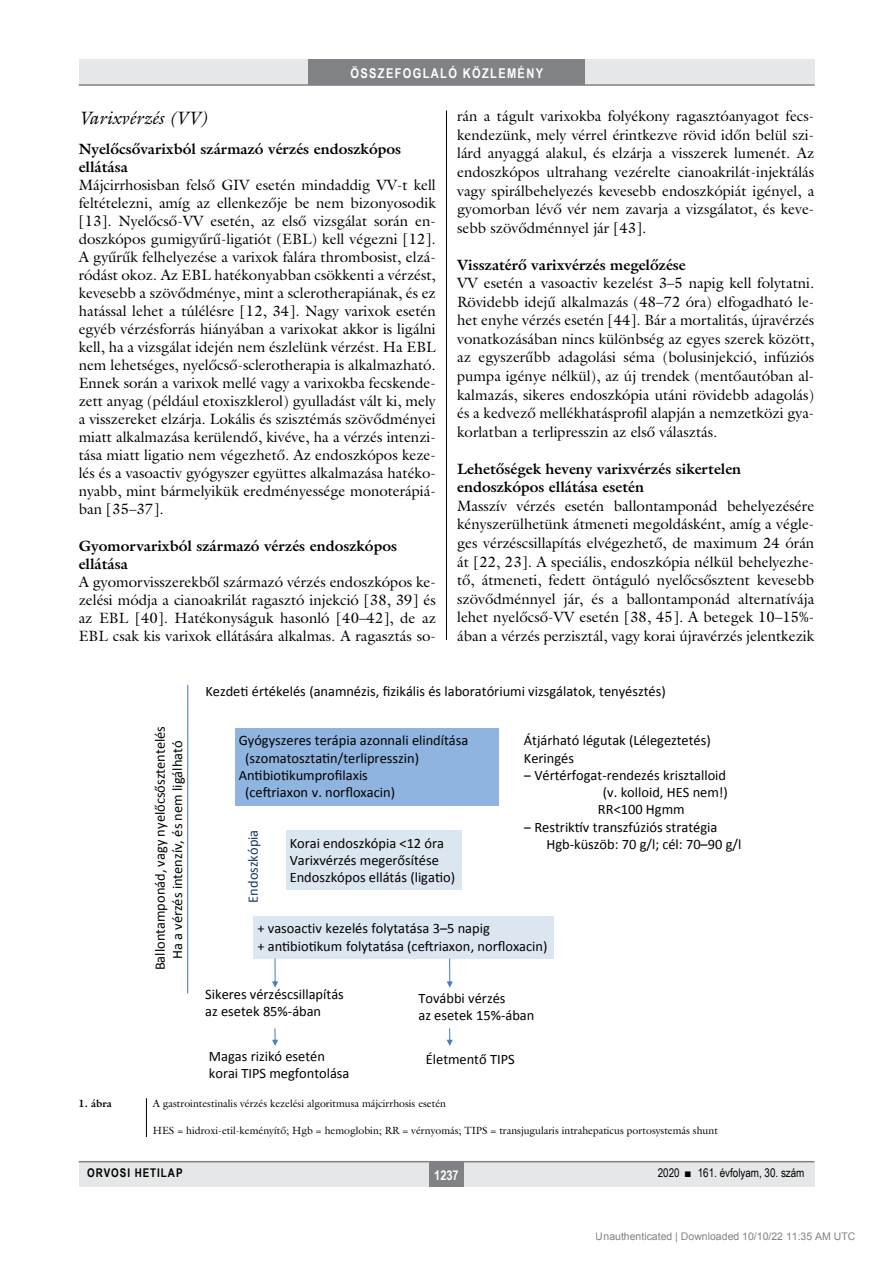
<style>
.page{position:relative;width:893px;height:1263px;background:#fff}
.page>*{position:absolute;margin:0;border:0;box-sizing:border-box;transform-origin:0 0}
.alcimkurziv{font:italic 18px "Galliard Reg";color:#000}
.Body_tompa{font:15px/18.6px "Galliard Reg";color:#000;text-align:justify}
.body-s{font:15px/18px "Galliard Reg";color:#000}
.Body_tompa-2{font:700 15px/18px "Galliard Reg";color:#000}
.t1{font:14.4px/17.2px "Calibri";color:#000}
.t2{font:14.4px "Calibri";color:#17375e}
.t3{font:700 13.5px "Arial Narrow";letter-spacing:.1em;color:#fff}
.t4{font:12px "Arial Narrow";color:#000}
.t5{font:700 12px "Arial Narrow";letter-spacing:.08em;color:#000}
.kepalairas2{font:10.5px "Galliard Reg";color:#000}
.t6{font:10.5px "Arial";color:rgb(0 0 0/.5)}
.kepalairas1{font:700 10.5px "Galliard Reg";color:#000}
</style>
<div class="page">
<div style="left:79px;top:1161px;width:735px;height:25px;background:#e6e7e8"></div>
<div style="left:429px;top:1161px;width:34px;height:25px;background:#808285"></div>
<hr style="left:79px;top:1161px;width:735px;height:1px;background:#808285">
<div style="left:79px;top:60px;width:735px;height:25px;background:#e6e7e8"></div>
<div style="left:308px;top:60px;width:277px;height:25px;background:#808285"></div>
<hr style="left:79px;top:84px;width:736px;height:2px;background:#808285">
<hr style="left:446px;top:111px;width:1px;height:1026px;background:#000">
<div style="left:79px;top:641px;width:735px;height:457px;background:#fff"></div>
<div style="left:235px;top:728px;width:264px;height:77px;background:#8fb4df"></div>
<div style="left:286px;top:830px;width:175px;height:60px;background:#dce6f1"></div>
<div style="left:254px;top:916px;width:300px;height:42px;background:#dce6f1"></div>
<hr style="left:187px;top:685px;width:1px;height:308px;background:#4a7ebc">
<svg style="left:272px;top:958px;width:6px;height:30px"></svg>
<svg style="left:447px;top:958px;width:6px;height:30px"></svg>
<svg style="left:272px;top:1028px;width:6px;height:18px"></svg>
<svg style="left:447px;top:1028px;width:6px;height:18px"></svg>
<hr style="left:146px;top:1098px;width:1px;height:39px;background:#000">
<p class="t3" style="left:350px;top:63px;width:194px">ÖSSZEFOGLALÓ KÖZLEMÉNY</p>
<p class="alcimkurziv" style="left:79px;top:106px;width:131px">Varixvérzés (VV)</p>
<p class="Body_tompa-2" style="left:79px;top:139px;width:324px">Nyelőcsővarixból származó vérzés endoszkópos ellátása</p>
<p class="body-s" style="left:79px;top:175px;width:359px">Májcirrhosisban felső GIV esetén mindaddig VV-t kell feltételezni, amíg az ellenkezője be nem bizonyosodik [13]. Nyelőcső-VV esetén, az első vizsgálat során en&shy;doszkópos gumigyűrű-ligatiót (EBL) kell végezni [12].<br>A gyűrűk felhelyezése a varixok falára thrombosist, elzá&shy;ródást okoz. Az EBL hatékonyabban csökkenti a vérzést, kevesebb a szövődménye, mint a sclerotherapiának, és ez hatással lehet a túlélésre [12, 34]. Nagy varixok esetén egyéb vérzésforrás hiányában a varixokat akkor is ligálni kell, ha a vizsgálat idején nem észlelünk vérzést. Ha EBL nem lehetséges, nyelőcső-sclerotherapia is alkalmazható.<br>Ennek során a varixok mellé vagy a varixokba fecskende&shy;zett anyag (például etoxiszklerol) gyulladást vált ki, mely a visszereket elzárja. Lokális és szisztémás szövődményei miatt alkalmazása kerülendő, kivéve, ha a vérzés intenzi&shy;tása miatt ligatio nem végezhető. Az endoszkópos keze&shy;lés és a vasoactiv gyógyszer együttes alkalmazása hatéko&shy;nyabb, mint bármelyikük eredményessége monoterápiá&shy;ban [35–37].</p>
<p class="Body_tompa-2" style="left:79px;top:536px;width:320px">Gyomorvarixból származó vérzés endoszkópos ellátása</p>
<p class="Body_tompa" style="left:79px;top:572px;width:359px;line-height:18px">A gyomorvisszerekből származó vérzés endoszkópos ke&shy;zelési módja a cianoakrilát ragasztó injekció [38, 39] és az EBL [40]. Hatékonyságuk hasonló [40–42], de az EBL csak kis varixok ellátására alkalmas. A ragasztás so-</p>
<p class="Body_tompa" style="left:457px;top:107px;width:359px">rán a tágult varixokba folyékony ragasztóanyagot fecs&shy;kendezünk, mely vérrel érintkezve rövid időn belül szi&shy;lárd anyaggá alakul, és elzárja a visszerek lumenét. Az endoszkópos ultrahang vezérelte cianoakrilát-injektálás vagy spirálbehelyezés kevesebb endoszkópiát igényel, a gyomorban lévő vér nem zavarja a vizsgálatot, és keve&shy;sebb szövődménnyel jár [43].</p>
<p class="Body_tompa-2" style="left:457px;top:255px;width:230px">Visszatérő varixvérzés megelőzése</p>
<p class="Body_tompa" style="left:457px;top:274px;width:359px">VV esetén a vasoactiv kezelést 3–5 napig kell folytatni.<br>Rövidebb idejű alkalmazás (48–72 óra) elfogadható le&shy;het enyhe vérzés esetén [44]. Bár a mortalitás, újravérzés vonatkozásában nincs különbség az egyes szerek között, az egyszerűbb adagolási séma (bolusinjekció, infúziós pumpa igénye nélkül), az új trendek (mentőautóban al&shy;kalmazás, sikeres endoszkópia utáni rövidebb adagolás) és a kedvező mellékhatásprofil alapján a nemzetközi gya&shy;korlatban a terlipresszin az első választás.</p>
<p class="Body_tompa-2" style="left:457px;top:459px;width:286px;line-height:18.6px">Lehetőségek heveny varixvérzés sikertelen endoszkópos ellátása esetén</p>
<p class="Body_tompa" style="left:457px;top:496px;width:359px">Masszív vérzés esetén ballontamponád behelyezésére kényszerülhetünk átmeneti megoldásként, amíg a végle&shy;ges vérzéscsillapítás elvégezhető, de maximum 24 órán át [22, 23]. A speciális, endoszkópia nélkül behelyezhe&shy;tő, átmeneti, fedett öntáguló nyelőcsősztent kevesebb szövődménnyel jár, és a ballontamponád alternatívája lehet nyelőcső-VV esetén [38, 45]. A betegek 10–15%- ában a vérzés perzisztál, vagy korai újravérzés jelentkezik</p>
<p class="t1" style="left:151px;top:970px;width:246px;text-align:center;rotate:-90deg">Ballontamponád, vagy nyelőcsősztentelés<br>Ha a vérzés intenzív, és nem ligálható</p>
<p class="t1" style="left:205px;top:683px;width:462px">Kezdeti értékelés (anamnézis, fizikális és laboratóriumi vizsgálatok, tenyésztés)</p>
<p class="t1" style="left:524px;top:732px;width:188px">Átjárható légutak (Lélegeztetés)</p>
<p class="t1" style="left:524px;top:749px;width:52px">Keringés</p>
<p class="t1" style="left:524px;top:766px;width:204px">‒ Vértérfogat-rendezés krisztalloid</p>
<p class="t1" style="left:603px;top:784px;width:127px">(v. kolloid, HES nem!)</p>
<p class="t1" style="left:598px;top:801px;width:88px">RR&lt;100 Hgmm</p>
<p class="t1" style="left:524px;top:818px;width:195px">‒ Restriktív transzfúziós stratégia</p>
<p class="t1" style="left:546px;top:836px;width:196px">Hgb-küszöb: 70 g/l; cél: 70–90 g/l</p>
<p class="t1" style="left:239px;top:732px;width:231px">Gyógyszeres terápia azonnali elindítása</p>
<p class="t1" style="left:245px;top:749px;width:175px">(szomatosztatin/terlipresszin)</p>
<p class="t1" style="left:239px;top:766px;width:131px">Antibiotikumprofilaxis</p>
<p class="t1" style="left:245px;top:784px;width:151px">(ceftriaxon v. norfloxacin)</p>
<p class="t1" style="left:290px;top:834px;width:167px">Korai endoszkópia &lt;12 óra<br>Varixvérzés megerősítése<br>Endoszkópos ellátás (ligatio)</p>
<p class="t1" style="left:257px;top:920px;width:292px">+ vasoactiv kezelés folytatása 3–5 napig<br>+ antibiotikum folytatása (ceftriaxon, norfloxacin)</p>
<p class="t2" style="left:244px;top:902px;width:74px;rotate:-90deg">Endoszkópia</p>
<p class="t1" style="left:205px;top:986px;width:140px">Sikeres vérzéscsillapítás az esetek 85%-ában</p>
<p class="t1" style="left:418px;top:989px;width:117px">További vérzés<br>az esetek 15%-ában</p>
<p class="t1" style="left:209px;top:1047px;width:142px">Magas rizikó esetén korai TIPS megfontolása</p>
<p class="t1" style="left:426px;top:1051px;width:90px">Életmentő TIPS</p>
<p class="kepalairas1" style="left:78px;top:1096px;width:35px">1. ábra</p>
<p class="kepalairas2" style="left:153px;top:1096px;width:295px">A gastrointestinalis vérzés kezelési algoritmusa májcirrhosis esetén</p>
<p class="kepalairas2" style="left:153px;top:1123px;width:567px">HES = hidroxi-etil-keményítő; Hgb = hemoglobin; RR = vérnyomás; TIPS = transjugularis intrahepaticus portosystemás shunt</p>
<p class="t5" style="left:87px;top:1164px;width:97px">ORVOSI HETILAP</p>
<p class="t3" style="left:434px;top:1165px;width:26px">1237</p>
<p class="t4" style="left:658px;top:1164px;width:148px">2020 ■ 161. évfolyam, 30. szám</p>
<p class="t6" style="left:596px;top:1231px;width:261px">Unauthenticated | Downloaded 10/10/22 11:35 AM UTC</p>
</div>
